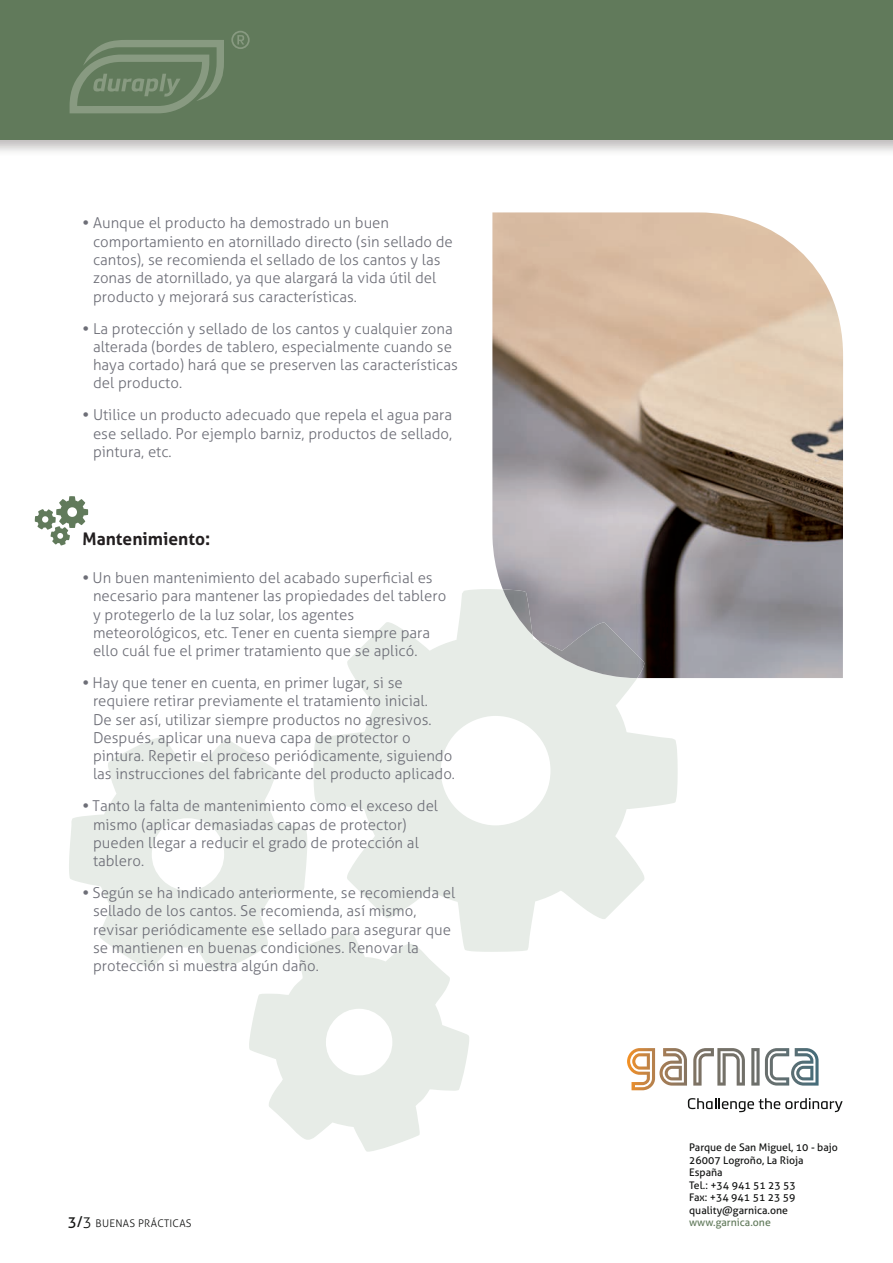
<style>
.page{position:relative;width:893px;height:1263px;background:#fff}
.page>*{position:absolute;margin:0;border:0;box-sizing:border-box;transform-origin:0 0}
.t1{font:700 17.4px "Aller";color:#231f20}
.t2{font:300 15px/18.3px "Aller";color:#6d6e77}
.t3{font:10.5px/12.6px "Aller";color:#121312}
.t4{font:300 10.5px "Aller";letter-spacing:.025em;color:#121312}
.t5{font:10.5px "Aller";color:#617a5b}
.s1{font-weight:700}
.s2{font-size:18px}
.s3{font-weight:400;font-size:15px}
.s4{font-size:15px}
</style>
<div class="page">
<img style="left:492px;top:212px;width:351px;height:466px">
<svg style="left:69px;top:589px;width:609px;height:563px"></svg>
<img style="left:503px;top:589px;width:142px;height:89px">
<svg style="left:688px;top:1098px;width:155px;height:14px"></svg>
<img style="left:627px;top:1048px;width:192px;height:42px">
<div style="left:0;top:0;width:893px;height:141px;background:#617a5b"></div>
<svg style="left:231px;top:31px;width:19px;height:18px"></svg>
<svg style="left:70px;top:40px;width:154px;height:73px"></svg>
<svg style="left:35px;top:496px;width:53px;height:49px"></svg>
<p class="t2" style="left:93px;top:214px;width:361px;text-indent:-10px"><span class="s1">•</span> Aunque el producto ha demostrado un buen comportamiento en atornillado directo (sin sellado de cantos), se recomienda el sellado de los cantos y las zonas de atornillado, ya que alargará la vida útil del producto y mejorará sus características.</p>
<p class="t2" style="left:93px;top:319px;width:366px;text-indent:-10px"><span class="s1">•</span> La protección y sellado de los cantos y cualquier zona alterada (bordes de tablero, especialmente cuando se haya cortado) hará que se preserven las características del producto.</p>
<p class="t2" style="left:93px;top:406px;width:361px;text-align:justify;text-indent:-10px"><span class="s1">•</span> Utilice un producto adecuado que repela el agua para ese sellado. Por ejemplo barniz, productos de sellado, pintura, etc.</p>
<p class="t1" style="left:83px;top:528px;width:129px">Mantenimiento<span class="s2">:</span></p>
<p class="t2" style="left:93px;top:568px;width:355px;text-indent:-10px"><span class="s1">•</span> Un buen mantenimiento del acabado superficial es necesario para mantener las propiedades del tablero y protegerlo de la luz solar, los agentes meteorológicos, etc. Tener en cuenta siempre para ello cuál fue el primer tratamiento que se aplicó.</p>
<p class="t2" style="left:93px;top:673px;width:363px;text-indent:-10px"><span class="s1">•</span> Hay que tener en cuenta, en primer lugar, si se requiere retirar previamente el tratamiento inicial.<br>De ser así, utilizar siempre productos no agresivos.<br>Después, aplicar una nueva capa de protector o pintura. Repetir el proceso periódicamente, siguiendo las instrucciones del fabricante del producto aplicado.</p>
<p class="t2" style="left:93px;top:797px;width:347px;text-indent:-10px"><span class="s1">•</span> Tanto la falta de mantenimiento como el exceso del mismo (aplicar demasiadas capas de protector) pueden llegar a reducir el grado de protección al tablero.</p>
<p class="t2" style="left:93px;top:883px;width:364px;text-indent:-10px"><span class="s1">•</span> Según se ha indicado anteriormente, se recomienda el sellado de los cantos. Se recomienda, así mismo, revisar periódicamente ese sellado para asegurar que se mantienen en buenas condiciones. Renovar la protección si muestra algún daño.</p>
<p class="t3" style="left:689px;top:1141px;width:150px">Parque de San Miguel, 10 - bajo<br>26007 Logroño, La Rioja<br>España<br>Tel.: +34 941 51 23 53<br>Fax: +34 941 51 23 59 quality@garnica.one</p>
<p class="t4" style="left:68px;top:1217px;width:125px"><span class="s3">3/</span><span class="s4">3</span> BUENAS PRÁCTICAS</p>
<p class="t5" style="left:689px;top:1216px;width:83px">www.garnica.one</p>
</div>
